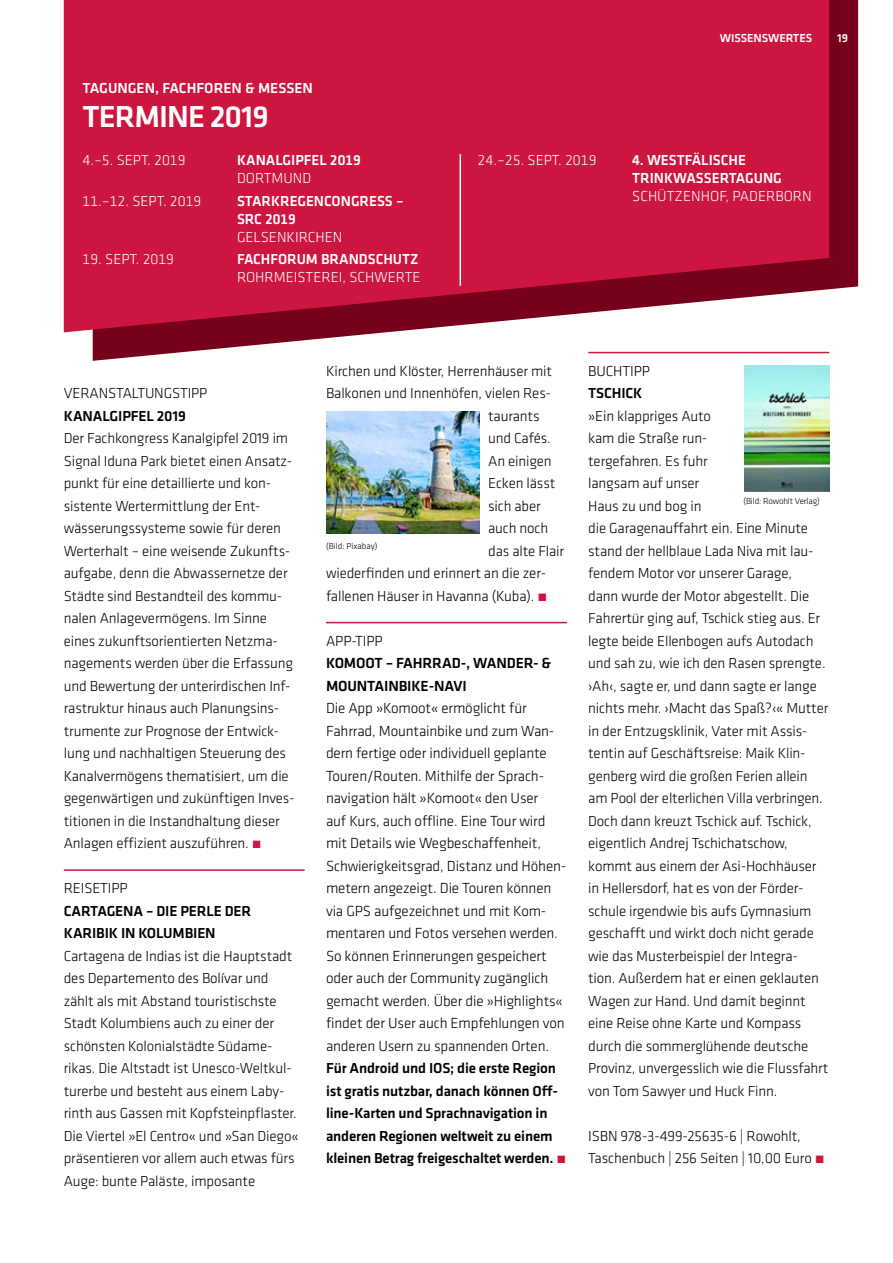
<style>
.page{position:relative;width:893px;height:1263px;background:#fff}
.page>*{position:absolute;margin:0;border:0;box-sizing:border-box;transform-origin:0 0}
.t1{font:500 31.5px "GC Klavika Fein";letter-spacing:-.03em;color:#fff}
.t2{font:300 15.15px/22.5px "GC Klavika Fein";letter-spacing:-.01em;color:#000}
.t3{font:500 15.15px/22.5px "GC Klavika Fein";letter-spacing:-.01em;color:#000}
.t4{font:300 15px/22.5px "GC Klavika Fein";letter-spacing:-.01em;color:#000}
.t5{font:500 15px/22.5px "GC Klavika Fein";letter-spacing:-.01em;color:#000}
.t6{font:300 15px "GC Klavika Fein";color:#fff}
.t7{font:500 15px/18px "GC Klavika Fein";color:#fff}
.t8{font:500 12px "GC Klavika Fein";letter-spacing:-.01em;color:#fff}
.t9{font:300 9px "GC Klavika Fein";letter-spacing:-.015em;color:#000}
.s1{font-weight:500;color:#cd163f}
.s2{font-weight:500;font-size:15.15px;color:#cd163f}
.s3{color:#cd163f}
</style>
<div class="page">
<svg style="left:93px;top:0;width:765px;height:361px"></svg>
<svg style="left:64px;top:0;width:765px;height:332px;background:#c81d43"></svg>
<hr style="left:64px;top:869px;width:241px;height:2px;background:#cd163f">
<hr style="left:326px;top:622px;width:241px;height:1px;background:#cd163f">
<hr style="left:588px;top:352px;width:241px;height:1px;background:#cd163f">
<img style="left:744px;top:366px;width:85px;height:126px">
<img style="left:326px;top:411px;width:154px;height:122px">
<hr style="left:460px;top:154px;width:1px;height:132px;background:#fff">
<p class="t7" style="left:82px;top:79px;width:232px">TAGUNGEN, FACHFOREN &amp; MESSEN</p>
<h1 class="t1" style="left:82px;top:95px;width:188px">TERMINE 2019</h1>
<p class="t6" style="left:82px;top:151px;width:105px">4.–5. SEPT. 2019</p>
<p class="t7" style="left:237px;top:151px;width:125px">KANALGIPFEL 2019</p>
<p class="t6" style="left:237px;top:169px;width:76px">DORTMUND</p>
<p class="t6" style="left:82px;top:192px;width:120px">11.–12. SEPT. 2019</p>
<p class="t7" style="left:237px;top:191px;width:168px">STARKREGENCONGRESS –<br>SRC 2019</p>
<p class="t6" style="left:237px;top:228px;width:107px">GELSENKIRCHEN</p>
<p class="t6" style="left:82px;top:250px;width:93px">19. SEPT. 2019</p>
<p class="t7" style="left:237px;top:250px;width:183px">FACHFORUM BRANDSCHUTZ</p>
<p class="t6" style="left:237px;top:268px;width:185px">ROHRMEISTEREI, SCHWERTE</p>
<p class="t8" style="left:720px;top:30px;width:94px">WISSENSWERTES</p>
<p class="t8" style="left:837px;top:30px;width:12px">19</p>
<p class="t6" style="left:478px;top:151px;width:120px">24.–25. SEPT. 2019</p>
<p class="t7" style="left:632px;top:151px;width:151px">4. WESTFÄLISCHE<br>TRINKWASSERTAGUNG</p>
<p class="t6" style="left:632px;top:187px;width:181px">SCHÜTZENHOF, PADERBORN</p>
<p class="t4" style="left:64px;top:382px;width:145px">VERANSTALTUNGSTIPP</p>
<p class="t5" style="left:64px;top:404px;width:124px">KANALGIPFEL 2019</p>
<p class="t4" style="left:64px;top:427px;width:232px">Der Fachkongress Kanalgipfel 2019 im Signal Iduna Park bietet einen Ansatz&shy;punkt für eine detaillierte und kon&shy;sistente Wertermittlung der Ent&shy;wässerungssysteme sowie für deren Werterhalt – eine weisende Zukunfts&shy;aufgabe, denn die Abwassernetze der Städte sind Bestandteil des kommu&shy;nalen Anlagevermögens. Im Sinne eines zukunftsorientierten Netzma&shy;nagements werden über die Erfassung und Bewertung der unterirdischen Inf&shy;rastruktur hinaus auch Planungsins&shy;trumente zur Prognose der Entwick&shy;lung und nachhaltigen Steuerung des Kanalvermögens thematisiert, um die gegenwärtigen und zukünftigen Inves&shy;titionen in die Instandhaltung dieser Anlagen effizient auszuführen. <span class="s1">•</span></p>
<p class="t4" style="left:64px;top:877px;width:65px">REISETIPP</p>
<p class="t5" style="left:64px;top:899px;width:189px">CARTAGENA – DIE PERLE DER<br>KARIBIK IN KOLUMBIEN</p>
<p class="t4" style="left:64px;top:944px;width:236px">Cartagena de Indias ist die Hauptstadt des Departemento des Bolívar und zählt als mit Abstand touristischste Stadt Kolumbiens auch zu einer der schönsten Kolonialstädte Südame&shy;rikas. Die Altstadt ist Unesco-Weltkul&shy;turerbe und besteht aus einem Laby&shy;rinth aus Gassen mit Kopfsteinpflaster.<br>Die Viertel »El Centro« und »San Diego« präsentieren vor allem auch etwas fürs Auge: bunte Paläste, imposante</p>
<p class="t4" style="left:326px;top:359px;width:227px">Kirchen und Klöster, Herrenhäuser mit</p>
<p class="t4" style="left:326px;top:382px;width:226px">Balkonen und Innenhöfen, vielen Res-</p>
<p class="t4" style="left:488px;top:404px;width:53px">taurants</p>
<p class="t4" style="left:488px;top:427px;width:64px">und Cafés.</p>
<p class="t4" style="left:488px;top:449px;width:65px">An einigen</p>
<p class="t4" style="left:488px;top:472px;width:69px">Ecken lässt</p>
<p class="t4" style="left:488px;top:494px;width:54px">sich aber</p>
<p class="t4" style="left:488px;top:517px;width:62px">auch noch</p>
<p class="t4" style="left:488px;top:539px;width:78px">das alte Flair</p>
<p class="t4" style="left:326px;top:562px;width:222px">wiederfinden und erinnert an die zer-</p>
<p class="t4" style="left:326px;top:584px;width:223px">fallenen Häuser in Havanna (Kuba). <span class="s2">•</span></p>
<p class="t2" style="left:326px;top:629px;width:58px">APP-TIPP</p>
<p class="t3" style="left:326px;top:652px;width:227px">KOMOOT – FAHRRAD-, WANDER- &amp;<br>MOUNTAINBIKE-NAVI</p>
<p class="t2" style="left:326px;top:697px;width:242px">Die App »Komoot« ermöglicht für Fahrrad, Mountainbike und zum Wan&shy;dern fertige oder individuell geplante Touren/Routen. Mithilfe der Sprach&shy;navigation hält »Komoot« den User<br>auf Kurs, auch offline. Eine Tour wird mit Details wie Wegbeschaffenheit, Schwierigkeitsgrad, Distanz und Höhen&shy;metern angezeigt. Die Touren können via GPS aufgezeichnet und mit Kom&shy;mentaren und Fotos versehen werden.<br>So können Erinnerungen gespeichert oder auch der Community zugänglich gemacht werden. Über die »Highlights« findet der User auch Empfehlungen von anderen Usern zu spannenden Orten.</p>
<p class="t5" style="left:326px;top:1057px;width:242px">Für Android und IOS; die erste Region ist gratis nutzbar, danach können Off&shy;line-Karten und Sprachnavigation in anderen Regionen weltweit zu einem kleinen Betrag freigeschaltet werden. <span class="s3">•</span></p>
<p class="t9" style="left:326px;top:540px;width:53px">(Bild: Pixabay)</p>
<p class="t4" style="left:588px;top:359px;width:63px">BUCHTIPP</p>
<p class="t5" style="left:588px;top:382px;width:56px">TSCHICK</p>
<p class="t4" style="left:588px;top:404px;width:242px">»Ein klappriges Auto<br>kam die Straße run-<br>tergefahren. Es fuhr<br>langsam auf unser<br>Haus zu und bog in<br>die Garagenauffahrt ein. Eine Minute stand der hellblaue Lada Niva mit lau&shy;fendem Motor vor unserer Garage,<br>dann wurde der Motor abgestellt. Die Fahrertür ging auf, Tschick stieg aus. Er legte beide Ellenbogen aufs Autodach und sah zu, wie ich den Rasen sprengte. ›Ah‹, sagte er, und dann sagte er lange nichts mehr. ›Macht das Spaß?‹« Mutter in der Entzugsklinik, Vater mit Assis&shy;tentin auf Geschäftsreise: Maik Klin&shy;genberg wird die großen Ferien allein am Pool der elterlichen Villa verbringen.<br>Doch dann kreuzt Tschick auf. Tschick, eigentlich Andrej Tschichatschow, kommt aus einem der Asi-Hochhäuser in Hellersdorf, hat es von der Förder&shy;schule irgendwie bis aufs Gymnasium geschafft und wirkt doch nicht gerade wie das Musterbeispiel der Integra&shy;tion. Außerdem hat er einen geklauten Wagen zur Hand. Und damit beginnt eine Reise ohne Karte und Kompass durch die sommerglühende deutsche Provinz, unvergesslich wie die Flussfahrt von Tom Sawyer und Huck Finn.</p>
<p class="t4" style="left:588px;top:1124px;width:238px">ISBN 978-3-499-25635-6 | Rowohlt,<br>Taschenbuch | 256 Seiten | 10,00 Euro <span class="s2">•</span></p>
<p class="t9" style="left:743px;top:495px;width:78px">(Bild: Rowohlt Verlag)</p>
</div>
